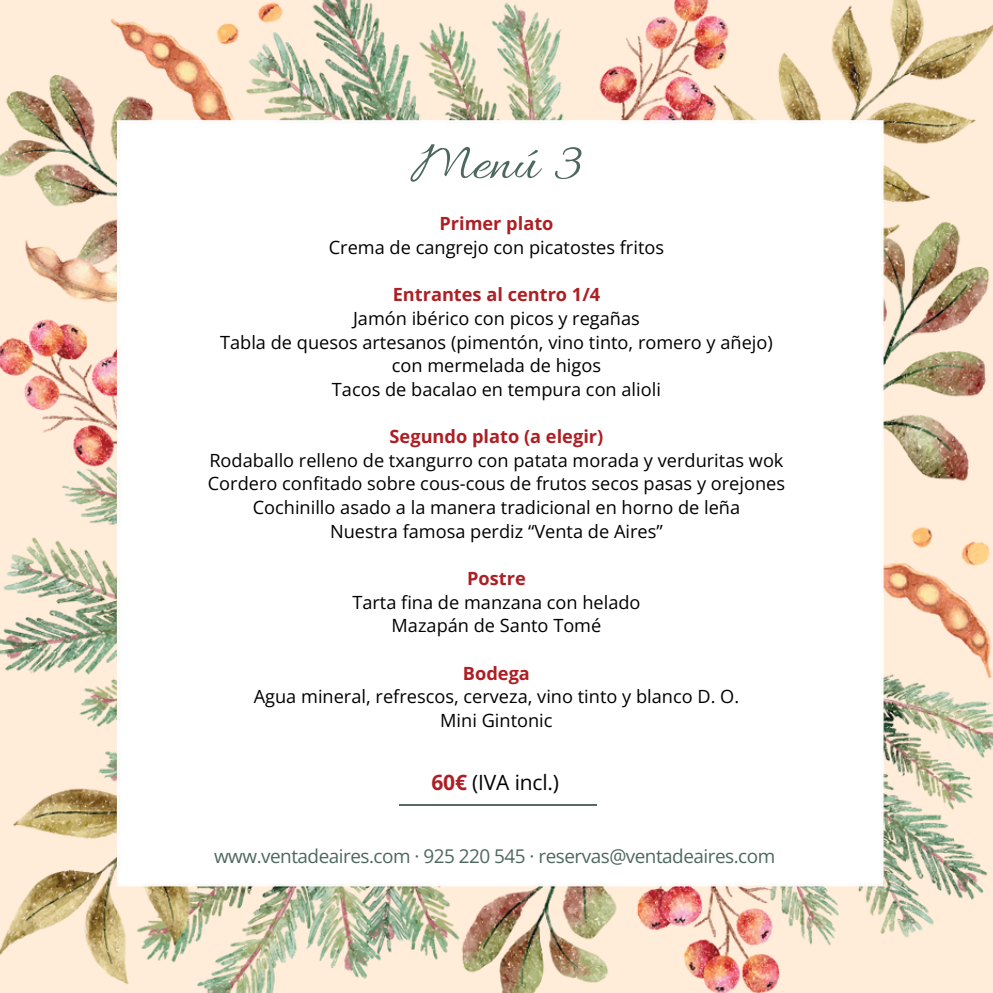
<style>
.page{position:relative;width:993px;height:993px;background:#fff}
.page>*{position:absolute;margin:0;border:0;box-sizing:border-box;transform-origin:0 0}
.t1{font:56px "Allura";color:#4d685e}
.t2{font:21px "Open Sans";letter-spacing:-.01em;color:#000}
.t3{font:18.9px "Open Sans";letter-spacing:-.025em;color:#4d685e}
.t4{font:18.2px "Open Sans";color:#000}
.t5{font:700 18.2px "Open Sans";color:#ad1f24}
.s1{font-weight:700;color:#ad1f24}
</style>
<div class="page">
<img style="left:0;top:0;width:992px;height:992px">
<hr style="left:399px;top:803px;width:197px;height:2px;background:#566a60">
<p class="t1" style="left:411px;top:132px;width:172px">Menú 3</p>
<h1 class="t5" style="left:439px;top:211px;width:116px">Primer plato</h1>
<p class="t4" style="left:329px;top:234px;width:337px">Crema de cangrejo con picatostes fritos</p>
<p class="t5" style="left:392px;top:282px;width:209px">Entrantes al centro 1/4</p>
<p class="t4" style="left:353px;top:305px;width:288px">Jamón ibérico con picos y regañas</p>
<p class="t4" style="left:220px;top:329px;width:554px">Tabla de quesos artesanos (pimentón, vino tinto, romero y añejo)</p>
<p class="t4" style="left:392px;top:352px;width:211px">con mermelada de higos</p>
<p class="t4" style="left:332px;top:376px;width:330px">Tacos de bacalao en tempura con alioli</p>
<p class="t5" style="left:389px;top:423px;width:215px">Segundo plato (a elegir)</p>
<p class="t4" style="left:209px;top:447px;width:575px">Rodaballo relleno de txangurro con patata morada y verduritas wok</p>
<p class="t4" style="left:208px;top:471px;width:578px">Cordero confitado sobre cous-cous de frutos secos pasas y orejones</p>
<p class="t4" style="left:253px;top:494px;width:489px">Cochinillo asado a la manera tradicional en horno de leña</p>
<p class="t4" style="left:330px;top:518px;width:334px">Nuestra famosa perdiz “Venta de Aires”</p>
<p class="t5" style="left:467px;top:565px;width:60px">Postre</p>
<p class="t4" style="left:352px;top:589px;width:290px">Tarta fina de manzana con helado</p>
<p class="t4" style="left:391px;top:612px;width:211px">Mazapán de Santo Tomé</p>
<p class="t5" style="left:463px;top:660px;width:69px">Bodega</p>
<p class="t4" style="left:254px;top:683px;width:487px">Agua mineral, refrescos, cerveza, vino tinto y blanco D. O.</p>
<p class="t4" style="left:440px;top:707px;width:114px">Mini Gintonic</p>
<h2 class="t2" style="left:431px;top:767px;width:129px"><span class="s1">60€</span> (IVA incl.)</h2>
<h2 class="t3" style="left:214px;top:842px;width:562px">www.ventadeaires.com · 925 220 545 · reservas@ventadeaires.com</h2>
</div>
